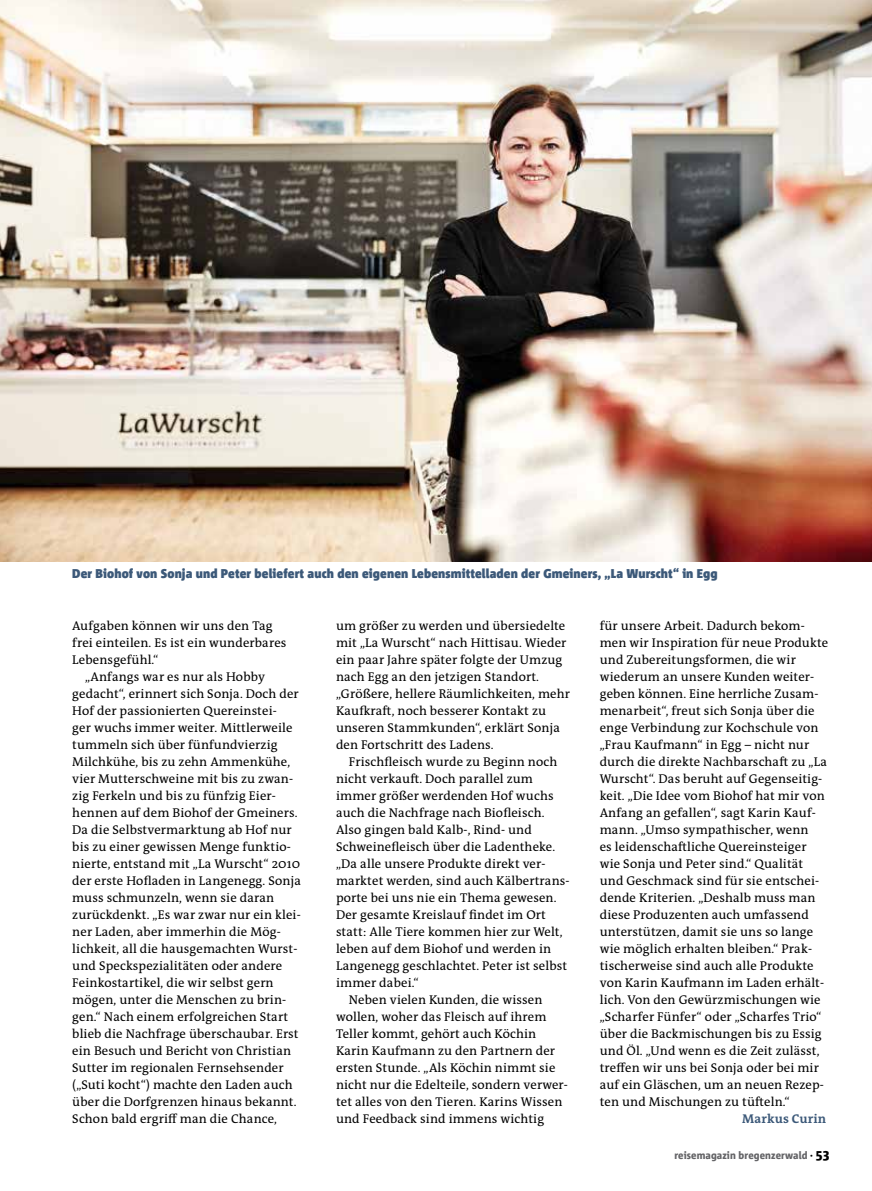
<style>
.page{position:relative;width:872px;height:1191px;background:#fff}
.page>*{position:absolute;margin:0;border:0;box-sizing:border-box;transform-origin:0 0}
.t1{font:12.75px/17px "The Antiqua B";letter-spacing:.01em;color:#000}
.t2{font:900 12.75px "Corpid C1 s S Cd";letter-spacing:.01em;color:#3c5979}
.t3{font:700 12.75px "The Antiqua B";letter-spacing:.01em;color:#3c5979}
.t4{font:800 10.5px "Corpid C1 s S Cd";color:#646467}
.s1{color:#000}
.s2{font-size:13.5px;color:#000}
</style>
<div class="page">
<img style="left:0;top:0;width:872px;height:561px">
<p class="t2" style="left:72px;top:566px;width:647px">Der Biohof von Sonja und Peter beliefert auch den eigenen Lebensmittelladen der Gmeiners, „La Wurscht“ in Egg</p>
<p class="t1" style="left:72px;top:616px;width:202px">Aufgaben können wir uns den Tag</p>
<p class="t1" style="left:72px;top:633px;width:216px">frei einteilen. Es ist ein wunderbares</p>
<p class="t1" style="left:72px;top:650px;width:88px">Lebensgefühl.“</p>
<p class="t1" style="left:85px;top:667px;width:181px">„Anfangs war es nur als Hobby</p>
<p class="t1" style="left:72px;top:684px;width:228px">gedacht“, erinnert sich Sonja. Doch der</p>
<p class="t1" style="left:72px;top:701px;width:206px">Hof der passionierten Quereinstei-</p>
<p class="t1" style="left:72px;top:718px;width:222px">ger wuchs immer weiter. Mittlerweile</p>
<p class="t1" style="left:72px;top:735px;width:207px">tummeln sich über fünfundvierzig</p>
<p class="t1" style="left:72px;top:752px;width:219px">Milchkühe, bis zu zehn Ammenkühe,</p>
<p class="t1" style="left:72px;top:769px;width:222px">vier Mutterschweine mit bis zu zwan-</p>
<p class="t1" style="left:72px;top:786px;width:205px">zig Ferkeln und bis zu fünfzig Eier-</p>
<p class="t1" style="left:72px;top:803px;width:227px">hennen auf dem Biohof der Gmeiners.</p>
<p class="t1" style="left:72px;top:820px;width:221px">Da die Selbstvermarktung ab Hof nur</p>
<p class="t1" style="left:72px;top:837px;width:220px">bis zu einer gewissen Menge funktio-</p>
<p class="t1" style="left:72px;top:854px;width:229px">nierte, entstand mit „La Wurscht“ 2010</p>
<p class="t1" style="left:72px;top:871px;width:230px">der erste Hofladen in Langenegg. Sonja</p>
<p class="t1" style="left:72px;top:888px;width:203px">muss schmunzeln, wenn sie daran</p>
<p class="t1" style="left:72px;top:905px;width:230px">zurückdenkt. „Es war zwar nur ein klei-</p>
<p class="t1" style="left:72px;top:922px;width:210px">ner Laden, aber immerhin die Mög-</p>
<p class="t1" style="left:72px;top:939px;width:226px">lichkeit, all die hausgemachten Wurst-</p>
<p class="t1" style="left:72px;top:956px;width:211px">und Speckspezialitäten oder andere</p>
<p class="t1" style="left:72px;top:973px;width:203px">Feinkostartikel, die wir selbst gern</p>
<p class="t1" style="left:72px;top:990px;width:215px">mögen, unter die Menschen zu brin-</p>
<p class="t1" style="left:72px;top:1007px;width:217px">gen.“ Nach einem erfolgreichen Start</p>
<p class="t1" style="left:72px;top:1024px;width:228px">blieb die Nachfrage überschaubar. Erst</p>
<p class="t1" style="left:72px;top:1041px;width:220px">ein Besuch und Bericht von Christian</p>
<p class="t1" style="left:72px;top:1058px;width:213px">Sutter im regionalen Fernsehsender</p>
<p class="t1" style="left:72px;top:1075px;width:222px">(„Suti kocht“) machte den Laden auch</p>
<p class="t1" style="left:72px;top:1092px;width:226px">über die Dorfgrenzen hinaus bekannt.</p>
<p class="t1" style="left:72px;top:1109px;width:206px">Schon bald ergriff man die Chance,</p>
<p class="t1" style="left:336px;top:616px;width:235px">um größer zu werden und übersiedelte mit „La Wurscht“ nach Hittisau. Wieder ein paar Jahre später folgte der Umzug nach Egg an den jetzigen Standort. „Größere, hellere Räumlichkeiten, mehr Kaufkraft, noch besserer Kontakt zu unseren Stammkunden“, erklärt Sonja den Fortschritt des Ladens.</p>
<p class="t1" style="left:349px;top:752px;width:210px">Frischfleisch wurde zu Beginn noch</p>
<p class="t1" style="left:336px;top:769px;width:198px">nicht verkauft. Doch parallel zum</p>
<p class="t1" style="left:336px;top:786px;width:219px">immer größer werdenden Hof wuchs</p>
<p class="t1" style="left:336px;top:803px;width:210px">auch die Nachfrage nach Biofleisch.</p>
<p class="t1" style="left:336px;top:820px;width:197px">Also gingen bald Kalb-, Rind- und</p>
<p class="t1" style="left:336px;top:837px;width:221px">Schweinefleisch über die Ladentheke.</p>
<p class="t1" style="left:336px;top:854px;width:211px">„Da alle unsere Produkte direkt ver-</p>
<p class="t1" style="left:336px;top:871px;width:235px">marktet werden, sind auch Kälbertrans-</p>
<p class="t1" style="left:336px;top:888px;width:222px">porte bei uns nie ein Thema gewesen.</p>
<p class="t1" style="left:336px;top:905px;width:211px">Der gesamte Kreislauf findet im Ort</p>
<p class="t1" style="left:336px;top:922px;width:228px">statt: Alle Tiere kommen hier zur Welt,</p>
<p class="t1" style="left:336px;top:939px;width:217px">leben auf dem Biohof und werden in</p>
<p class="t1" style="left:336px;top:956px;width:232px">Langenegg geschlachtet. Peter ist selbst</p>
<p class="t1" style="left:336px;top:973px;width:84px">immer dabei.“</p>
<p class="t1" style="left:349px;top:990px;width:195px">Neben vielen Kunden, die wissen</p>
<p class="t1" style="left:336px;top:1007px;width:212px">wollen, woher das Fleisch auf ihrem</p>
<p class="t1" style="left:336px;top:1024px;width:202px">Teller kommt, gehört auch Köchin</p>
<p class="t1" style="left:336px;top:1041px;width:220px">Karin Kaufmann zu den Partnern der</p>
<p class="t1" style="left:336px;top:1058px;width:221px">ersten Stunde. „Als Köchin nimmt sie</p>
<p class="t1" style="left:336px;top:1075px;width:233px">nicht nur die Edelteile, sondern verwer-</p>
<p class="t1" style="left:336px;top:1092px;width:228px">tet alles von den Tieren. Karins Wissen</p>
<p class="t1" style="left:336px;top:1109px;width:210px">und Feedback sind immens wichtig</p>
<p class="t1" style="left:600px;top:616px;width:230px">für unsere Arbeit. Dadurch bekom&shy;men wir Inspiration für neue Produkte und Zubereitungsformen, die wir wiederum an unsere Kunden weiter&shy;geben können. Eine herrliche Zusam&shy;menarbeit“, freut sich Sonja über die enge Verbindung zur Kochschule von „Frau Kaufmann“ in Egg – nicht nur durch die direkte Nachbarschaft zu „La Wurscht“. Das beruht auf Gegenseitig&shy;keit. „Die Idee vom Biohof hat mir von Anfang an gefallen“, sagt Karin Kauf&shy;mann. „Umso sympathischer, wenn<br>es leidenschaftliche Quereinsteiger wie Sonja und Peter sind.“ Qualität und Geschmack sind für sie entschei&shy;dende Kriterien. „Deshalb muss man diese Produzenten auch umfassend unterstützen, damit sie uns so lange wie möglich erhalten bleiben.“ Prak&shy;tischerweise sind auch alle Produkte von Karin Kaufmann im Laden erhält&shy;lich. Von den Gewürzmischungen wie „Scharfer Fünfer“ oder „Scharfes Trio“ über die Backmischungen bis zu Essig und Öl. „Und wenn es die Zeit zulässt, treffen wir uns bei Sonja oder bei mir auf ein Gläschen, um an neuen Rezep&shy;ten und Mischungen zu tüfteln.“</p>
<p class="t3" style="left:742px;top:1109px;width:85px">Markus Curin</p>
<p class="t4" style="left:674px;top:1148px;width:156px">reisemagazin bregenzerwald <span class="s1">·</span> <span class="s2">53</span></p>
</div>
